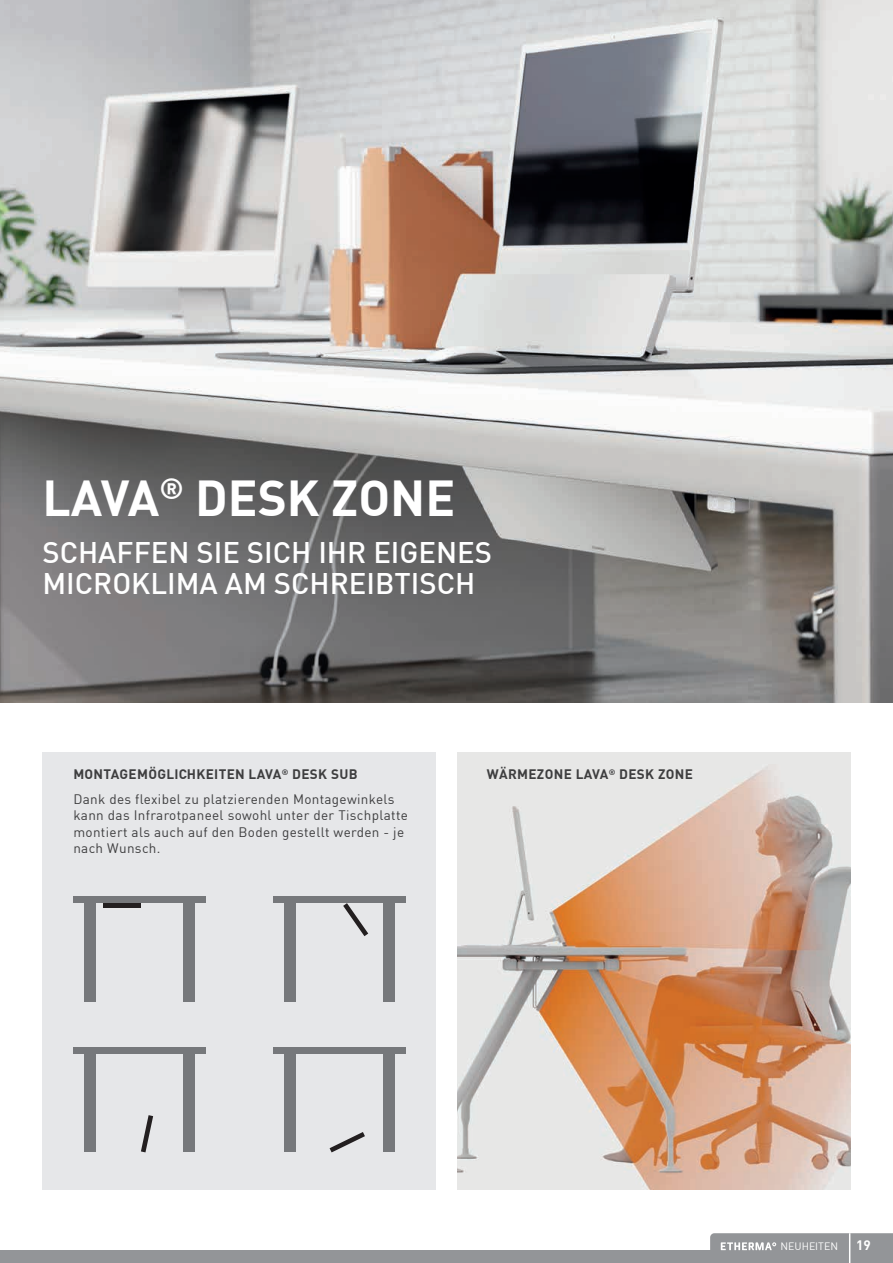
<style>
.page{position:relative;width:893px;height:1263px;background:#fff}
.page>*{position:absolute;margin:0;border:0;box-sizing:border-box;transform-origin:0 0}
.t1{font:700 49.5px "DIN";color:#fff}
.t2{font:500 29.25px/31.3px "DIN";color:#fff}
.t3{font:13.5px/16.5px "DIN";letter-spacing:.025em;color:#3e3e3f}
.t4{font:700 13.5px "DIN";letter-spacing:.025em;color:#3e3e3f}
.t5{font:700 13.5px "DIN";color:#fff}
.t6{font:10.5px "DIN";color:#fff}
.s1{font-weight:700}
</style>
<div class="page">
<div style="left:0;top:1250px;width:828px;height:13px;background:#939598"></div>
<svg style="left:710px;top:1233px;width:183px;height:30px"></svg>
<img style="left:0;top:0;width:893px;height:703px">
<img style="left:457px;top:752px;width:393px;height:437px">
<div style="left:43px;top:752px;width:393px;height:437px;background:#e6e7e9"></div>
<div style="left:73px;top:896px;width:132px;height:7px;background:#76787b"></div>
<div style="left:103px;top:903px;width:38px;height:5px;background:#231f20"></div>
<div style="left:183px;top:900px;width:11px;height:102px;background:#76787b"></div>
<div style="left:84px;top:900px;width:12px;height:102px;background:#76787b"></div>
<div style="left:73px;top:1047px;width:132px;height:7px;background:#76787b"></div>
<svg style="left:141px;top:1115px;width:12px;height:37px"></svg>
<div style="left:183px;top:1050px;width:11px;height:102px;background:#76787b"></div>
<div style="left:84px;top:1050px;width:12px;height:102px;background:#76787b"></div>
<div style="left:273px;top:896px;width:132px;height:7px;background:#76787b"></div>
<svg style="left:343px;top:903px;width:25px;height:33px"></svg>
<div style="left:383px;top:900px;width:11px;height:102px;background:#76787b"></div>
<div style="left:284px;top:900px;width:12px;height:102px;background:#76787b"></div>
<div style="left:273px;top:1047px;width:132px;height:7px;background:#76787b"></div>
<svg style="left:330px;top:1132px;width:35px;height:20px"></svg>
<div style="left:383px;top:1050px;width:11px;height:102px;background:#76787b"></div>
<div style="left:284px;top:1050px;width:12px;height:102px;background:#76787b"></div>
<h1 class="t1" style="left:43px;top:465px;width:414px">LAVA<sup>®</sup> DESK ZONE</h1>
<h2 class="t2" style="left:43px;top:535px;width:451px">SCHAFFEN SIE SICH IHR EIGENES<br>MICROKLIMA AM SCHREIBTISCH</h2>
<p class="t3" style="left:73px;top:762px;width:323px;line-height:24.8px"><span class="s1">MONTAGEMÖGLICHKEITEN LAVA</span><sup>®</sup> <span class="s1">DESK SUB<br></span>Dank des flexibel zu platzierenden Montagewinkels</p>
<p class="t3" style="left:73px;top:807px;width:336px">kann das Infrarotpaneel sowohl unter der Tischplatte montiert als auch auf den Boden gestellt werden - je nach Wunsch.</p>
<p class="t4" style="left:487px;top:765px;width:208px">WÄRMEZONE LAVA<sup>®</sup> DESK ZONE</p>
<p class="t6" style="left:780px;top:1240px;width:59px">NEUHEITEN</p>
<p class="t5" style="left:856px;top:1237px;width:16px">19</p>
</div>
